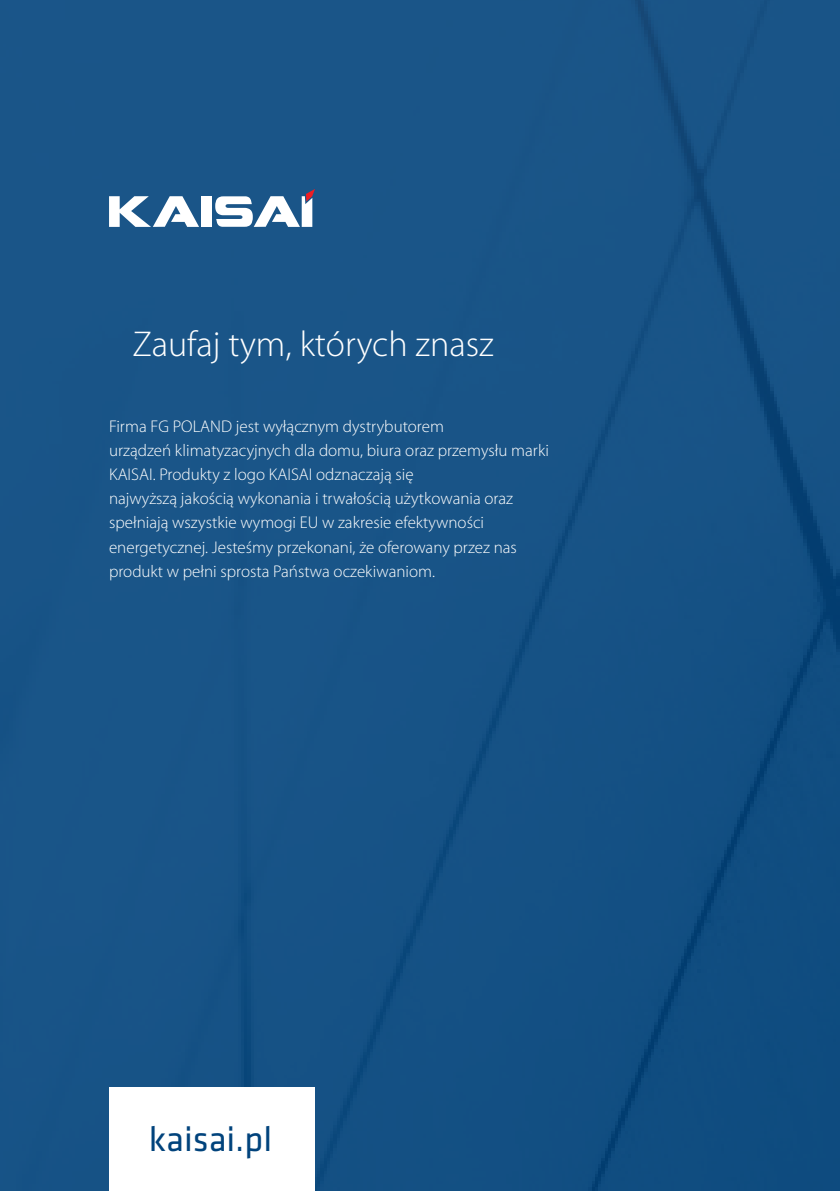
<style>
.page{position:relative;width:840px;height:1191px;background:#fff}
.page>*{position:absolute;margin:0;border:0;box-sizing:border-box;transform-origin:0 0}
.t1{font:300 36px "Myriad Pro";color:#fff}
.t2{font:36px "Klavika";color:#01437c}
.t3{font:300 17px/24px "Myriad Pro";color:#fff}
</style>
<div class="page">
<div style="left:0;top:0;width:839px;height:1191px;background:#185487"></div>
<svg style="left:109px;top:196px;width:90px;height:31px"></svg>
<div style="left:201px;top:196px;width:10px;height:31px;background:#fff"></div>
<svg style="left:215px;top:189px;width:100px;height:38px"></svg>
<div style="left:109px;top:1087px;width:206px;height:104px;background:#fff"></div>
<h1 class="t1" style="left:132px;top:322px;width:363px">Zaufaj tym, których znasz</h1>
<p class="t3" style="left:109px;top:414px;width:441px">Firma FG POLAND jest wyłącznym dystrybutorem<br>urządzeń klimatyzacyjnych dla domu, biura oraz przemysłu marki KAISAI. Produkty z logo KAISAI odznaczają się<br>najwyższą jakością wykonania i trwałością użytkowania oraz spełniają wszystkie wymogi EU w zakresie efektywności energetycznej. Jesteśmy przekonani, że oferowany przez nas produkt w pełni sprosta Państwa oczekiwaniom.</p>
<h1 class="t2" style="left:149px;top:1119px;width:125px">kaisai.pl</h1>
</div>
